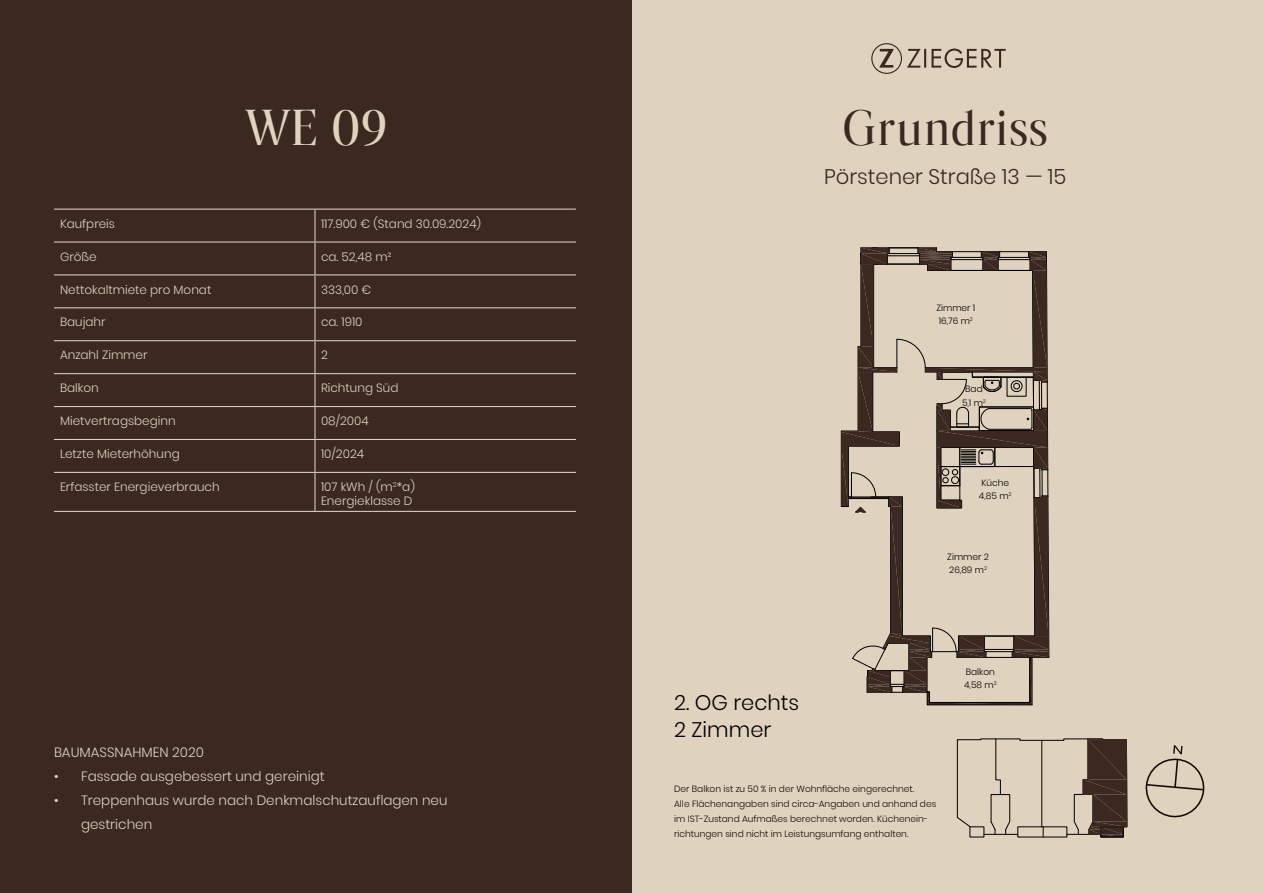
<style>
.page{position:relative;width:1263px;height:893px;background:#fff}
.page>*{position:absolute;margin:0;border:0;box-sizing:border-box;transform-origin:0 0}
.t1{font:48.15px "Rando Display";color:#3a2821}
.t2{font:500 48px "Rando Display";color:#dfd2be}
.t3{font:300 21px "Poppins";color:#3a2821}
.t4{font:300 21px/27.2px "Poppins";color:#000}
.t5{font:300 13.5px/24px "Poppins";color:#dfd2be}
.t6{font:300 12px "Poppins";color:#dfd2be}
.t7{font:300 9px/15px "Poppins";color:#110b02}
.t8{font:300 9px/13.5px "Poppins";color:#000}
</style>
<div class="page">
<div style="left:631px;top:0;width:632px;height:893px;background:#dfd2be"></div>
<svg style="left:841px;top:247px;width:208px;height:458px"></svg>
<svg style="left:957px;top:738px;width:170px;height:99px"></svg>
<svg style="left:1145px;top:745px;width:60px;height:73px"></svg>
<svg style="left:871px;top:43px;width:135px;height:31px"></svg>
<div style="left:0;top:0;width:631px;height:893px;background:#3a2821"></div>
<hr style="left:54px;top:209px;width:261px;height:1px;background:#dfd2be">
<hr style="left:315px;top:209px;width:261px;height:1px;background:#dfd2be">
<hr style="left:54px;top:241px;width:261px;height:2px;background:#dfd2be">
<hr style="left:315px;top:241px;width:261px;height:2px;background:#dfd2be">
<hr style="left:54px;top:274px;width:261px;height:1px;background:#dfd2be">
<hr style="left:315px;top:274px;width:261px;height:1px;background:#dfd2be">
<hr style="left:54px;top:307px;width:261px;height:1px;background:#dfd2be">
<hr style="left:315px;top:307px;width:261px;height:1px;background:#dfd2be">
<hr style="left:54px;top:340px;width:261px;height:1px;background:#dfd2be">
<hr style="left:315px;top:340px;width:261px;height:1px;background:#dfd2be">
<hr style="left:54px;top:373px;width:261px;height:1px;background:#dfd2be">
<hr style="left:315px;top:373px;width:261px;height:1px;background:#dfd2be">
<hr style="left:54px;top:406px;width:261px;height:1px;background:#dfd2be">
<hr style="left:315px;top:406px;width:261px;height:1px;background:#dfd2be">
<hr style="left:54px;top:439px;width:261px;height:1px;background:#dfd2be">
<hr style="left:315px;top:439px;width:261px;height:1px;background:#dfd2be">
<hr style="left:54px;top:472px;width:261px;height:1px;background:#dfd2be">
<hr style="left:315px;top:472px;width:261px;height:1px;background:#dfd2be">
<hr style="left:54px;top:511px;width:261px;height:1px;background:#dfd2be">
<hr style="left:315px;top:511px;width:261px;height:1px;background:#dfd2be">
<hr style="left:314px;top:210px;width:1px;height:31px;background:#dfd2be">
<hr style="left:314px;top:243px;width:1px;height:31px;background:#dfd2be">
<hr style="left:314px;top:275px;width:1px;height:32px;background:#dfd2be">
<hr style="left:314px;top:308px;width:1px;height:32px;background:#dfd2be">
<hr style="left:314px;top:341px;width:1px;height:32px;background:#dfd2be">
<hr style="left:314px;top:374px;width:1px;height:32px;background:#dfd2be">
<hr style="left:314px;top:407px;width:1px;height:32px;background:#dfd2be">
<hr style="left:314px;top:440px;width:1px;height:32px;background:#dfd2be">
<hr style="left:314px;top:473px;width:1px;height:38px;background:#dfd2be">
<p class="t2" style="left:244px;top:93px;width:145px">WE 09</p>
<p class="t6" style="left:60px;top:217px;width:57px">Kaufpreis</p>
<p class="t6" style="left:321px;top:217px;width:162px">117.900 € (Stand 30.09.2024)</p>
<p class="t6" style="left:60px;top:249px;width:38px">Größe</p>
<p class="t6" style="left:321px;top:249px;width:72px">ca. 52,48 m²</p>
<p class="t6" style="left:60px;top:282px;width:153px">Nettokaltmiete pro Monat</p>
<p class="t6" style="left:321px;top:282px;width:52px">333,00 €</p>
<p class="t6" style="left:60px;top:315px;width:47px">Baujahr</p>
<p class="t6" style="left:321px;top:315px;width:43px">ca. 1910</p>
<p class="t6" style="left:60px;top:348px;width:89px">Anzahl Zimmer</p>
<p class="t6" style="left:321px;top:348px;width:8px">2</p>
<p class="t6" style="left:60px;top:381px;width:40px">Balkon</p>
<p class="t6" style="left:321px;top:381px;width:79px">Richtung Süd</p>
<p class="t6" style="left:60px;top:414px;width:117px">Mietvertragsbeginn</p>
<p class="t6" style="left:321px;top:414px;width:49px">08/2004</p>
<p class="t6" style="left:60px;top:447px;width:121px">Letzte Mieterhöhung</p>
<p class="t6" style="left:321px;top:447px;width:45px">10/2024</p>
<p class="t6" style="left:60px;top:480px;width:161px">Erfasster Energieverbrauch</p>
<p class="t6" style="left:321px;top:480px;width:95px">107 kWh / (m<sup>2</sup>*a)</p>
<p class="t6" style="left:321px;top:494px;width:93px">Energieklasse D</p>
<p class="t5" style="left:54px;top:741px;width:151px">BAUMASSNAHMEN 2020</p>
<p class="t5" style="left:54px;top:765px;width:272px">• Fassade ausgebessert und gereinigt</p>
<p class="t5" style="left:81px;top:789px;width:368px;text-indent:-27px">• Treppenhaus wurde nach Denkmalschutzauflagen neu gestrichen</p>
<p class="t1" style="left:842px;top:93px;width:208px">Grundriss</p>
<p class="t3" style="left:824px;top:165px;width:244px">Pörstener Straße 13 — 15</p>
<p class="t8" style="left:936px;top:301px;width:40px">Zimmer 1<br>16,76 m<sup>2</sup></p>
<p class="t8" style="left:962px;top:383px;width:25px;text-align:center">Bad<br>5,1 m<sup>2</sup></p>
<p class="t8" style="left:979px;top:476px;width:34px">Küche<br>4,85 m<sup>2</sup></p>
<p class="t8" style="left:947px;top:550px;width:43px">Zimmer 2<br>26,89 m<sup>2</sup></p>
<p class="t4" style="left:674px;top:689px;width:127px">2. OG rechts<br>2 Zimmer</p>
<p class="t7" style="left:674px;top:781px;width:264px">Der Balkon ist zu 50 % in der Wohnfläche eingerechnet.<br>Alle Flächenangaben sind circa-Angaben und anhand des im IST-Zustand Aufmaßes berechnet worden. Küchenein&shy;richtungen sind nicht im Leistungsumfang enthalten.</p>
<p class="t8" style="left:964px;top:665px;width:34px">Balkon<br>4,58 m<sup>2</sup></p>
</div>
